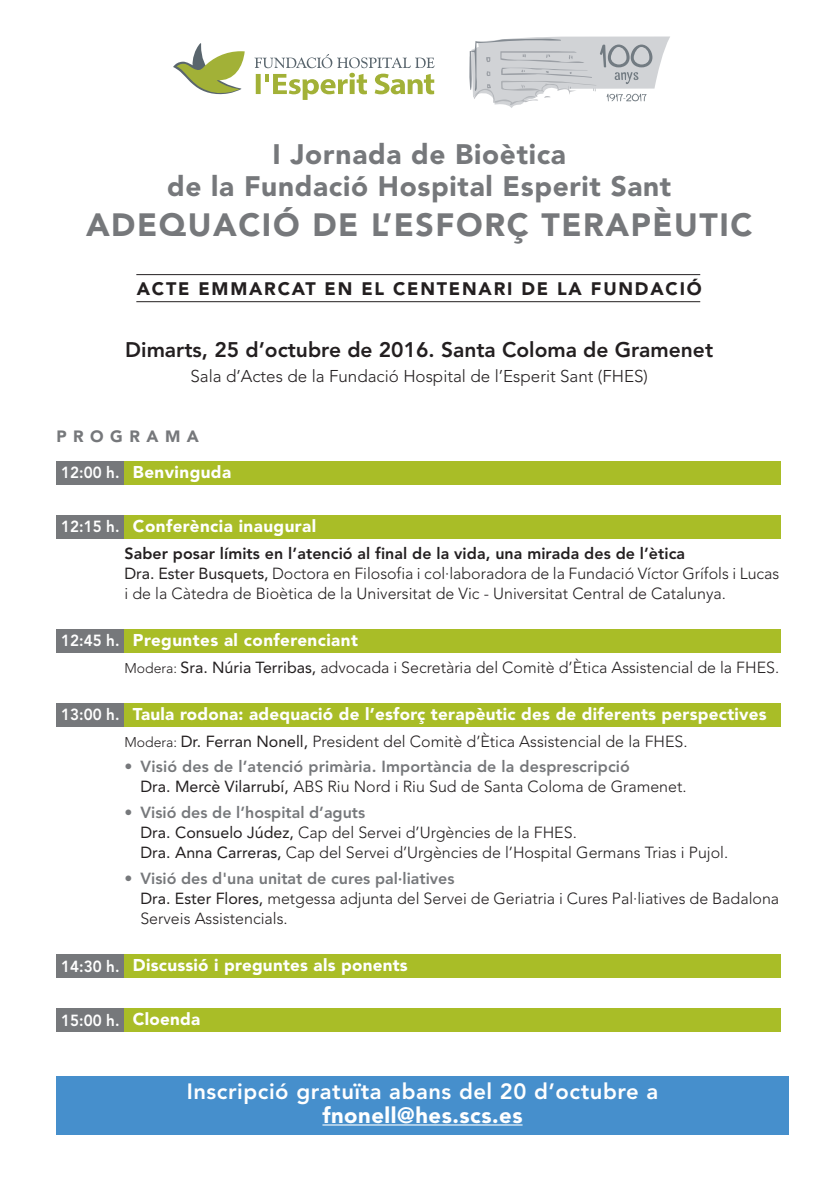
<style>
.page{position:relative;width:839px;height:1191px;background:#fff}
.page>*{position:absolute;margin:0;border:0;box-sizing:border-box;transform-origin:0 0}
.t1{font:900 32px "Avenir";letter-spacing:.05em;color:#76787b}
.t2{font:900 28px/32px "Avenir";letter-spacing:.025em;color:#76787b;text-align:center}
.t3{font:800 22px "Avenir";letter-spacing:.025em;color:#fff}
.t4{font:900 22px "Avenir";letter-spacing:.025em;color:#fff}
.t5{font:800 21px "Avenir";color:#231f20}
.t6{font:900 18px "Avenir";letter-spacing:.1em;color:#231f20}
.t7{font:900 17px "Avenir";letter-spacing:.015em;color:#fff}
.t8{font:300 17px "Avenir";color:#231f20}
.t9{font:900 16.2px "Avenir";letter-spacing:.4em;color:#76787b}
.t10{font:300 16px/20px "Avenir";color:#231f20}
.t11{font:800 16px "Avenir";letter-spacing:.01em;color:#76787b}
.t12{font:800 16px "Avenir";color:#fff;scale:.95 1}
.s1{font-weight:800;font-size:16px}
.s2{font-weight:800}
.s3{font-family:"Avenir LT Std";font-weight:400}
.s4{font-size:14px}
.s5{color:#fff}
.s6{font-weight:900;font-size:17px}
</style>
<div class="page">
<div style="left:56px;top:461px;width:68px;height:23px;background:#76787b"></div>
<div style="left:124px;top:461px;width:390px;height:23px;background:#a9bd27"></div>
<div style="left:514px;top:461px;width:267px;height:23px;background:#a9bd27"></div>
<div style="left:56px;top:515px;width:68px;height:23px;background:#76787b"></div>
<div style="left:124px;top:515px;width:390px;height:23px;background:#a9bd27"></div>
<div style="left:514px;top:515px;width:267px;height:23px;background:#a9bd27"></div>
<div style="left:56px;top:629px;width:68px;height:24px;background:#76787b"></div>
<div style="left:124px;top:629px;width:390px;height:24px;background:#a9bd27"></div>
<div style="left:514px;top:629px;width:267px;height:24px;background:#a9bd27"></div>
<div style="left:56px;top:703px;width:68px;height:24px;background:#76787b"></div>
<div style="left:124px;top:703px;width:657px;height:24px;background:#a9bd27"></div>
<div style="left:56px;top:954px;width:68px;height:24px;background:#76787b"></div>
<div style="left:124px;top:954px;width:657px;height:24px;background:#a9bd27"></div>
<div style="left:56px;top:1008px;width:68px;height:24px;background:#76787b"></div>
<div style="left:124px;top:1008px;width:657px;height:24px;background:#a9bd27"></div>
<div style="left:56px;top:1076px;width:733px;height:58px;background:#468fcc"></div>
<hr style="left:322px;top:1124px;width:201px;height:1px;background:#fff">
<svg style="left:469px;top:37px;width:201px;height:71px"></svg>
<svg style="left:254px;top:54px;width:181px;height:46px"></svg>
<svg style="left:173px;top:43px;width:72px;height:52px"></svg>
<hr style="left:136px;top:274px;width:564px;height:1px;background:#231f20">
<hr style="left:136px;top:301px;width:564px;height:1px;background:#231f20">
<h2 class="t2" style="left:167px;top:140px;width:506px">I Jornada de Bioètica<br>de la Fundació Hospital Esperit Sant</h2>
<h1 class="t1" style="left:86px;top:212px;width:668px">ADEQUACIÓ DE L’ESFORÇ TERAPÈUTIC</h1>
<p class="t6" style="left:137px;top:281px;width:567px">ACTE EMMARCAT EN EL CENTENARI DE LA FUNDACIÓ</p>
<h3 class="t5" style="left:125px;top:341px;width:589px">Dimarts, 25 d’octubre de 2016. Santa Coloma de Gramenet</h3>
<p class="t8" style="left:190px;top:370px;width:459px">Sala d’Actes de la Fundació Hospital de l’Esperit Sant (FHES)</p>
<p class="t9" style="left:56px;top:430px;width:144px">PROGRAMA</p>
<p class="t7" style="left:61px;top:465px;width:171px"><span class="s1">12:00 h.</span> Benvinguda</p>
<p class="t7" style="left:61px;top:519px;width:256px"><span class="s1">12:15 h.</span> Conferència inaugural</p>
<p class="t10" style="left:124px;top:544px;width:656px"><span class="s2">Saber posar límits en l’atenció al final de la vida, una mirada des de l’ètica<br></span><span class="s3">Dra. Ester Busquets,</span> Doctora en Filosofia i col·laboradora de la Fundació Víctor Grífols i Lucas i de la Càtedra de Bioètica de la Universitat de Vic - Universitat Central de Catalunya.</p>
<p class="t7" style="left:61px;top:633px;width:298px"><span class="s1">12:45 h.</span> Preguntes al conferenciant</p>
<p class="t10" style="left:124px;top:658px;width:656px"><span class="s4">Modera:</span> <span class="s3">Sra. Núria Terribas,</span> advocada i Secretària del Comitè d’Ètica Assistencial de la FHES.</p>
<p class="t7" style="left:61px;top:707px;width:707px"><span class="s1">13:00 h.</span> Taula rodona: adequació de l’esforç terapèutic des de diferents perspectives</p>
<p class="t10" style="left:124px;top:732px;width:565px"><span class="s4">Modera:</span> <span class="s3">Dr. Ferran Nonell,</span> President del Comitè d’Ètica Assistencial de la FHES.</p>
<p class="t11" style="left:124px;top:760px;width:507px">• Visió des de l’atenció primària. Importància de la desprescripció</p>
<p class="t10" style="left:124px;top:778px;width:564px"><span class="s5">•</span> <span class="s3">Dra. Mercè Vilarrubí,</span> ABS Riu Nord i Riu Sud de Santa Coloma de Gramenet.</p>
<p class="t11" style="left:124px;top:806px;width:242px">• Visió des de l’hospital d’aguts</p>
<p class="t10" style="left:124px;top:824px;width:454px"><span class="s5">•</span> <span class="s3">Dra. Consuelo Júdez,</span> Cap del Servei d’Urgències de la FHES.</p>
<p class="t10" style="left:124px;top:844px;width:605px"><span class="s5">•</span> <span class="s3">Dra. Anna Carreras,</span> Cap del Servei d’Urgències de l’Hospital Germans Trias i Pujol.</p>
<p class="t11" style="left:124px;top:871px;width:332px">• Visió des d'una unitat de cures pal·liatives</p>
<p class="t10" style="left:140px;top:889px;width:640px;text-indent:-16px"><span class="s5">•</span> <span class="s3">Dra. Ester Flores,</span> metgessa adjunta del Servei de Geriatria i Cures Pal·liatives de Badalona<br>Serveis Assistencials.</p>
<p class="t7" style="left:61px;top:958px;width:348px"><span class="s1">14:30 h.</span> Discussió i preguntes als ponents</p>
<p class="t12" style="left:61px;top:1013px;width:148px">15:00 h. <span class="s6">Cloenda</span></p>
<h3 class="t3" style="left:187px;top:1082px;width:473px">Inscripció gratuïta abans del 20 d’octubre a</h3>
<h3 class="t4" style="left:322px;top:1106px;width:202px">fnonell@hes.scs.es</h3>
</div>
